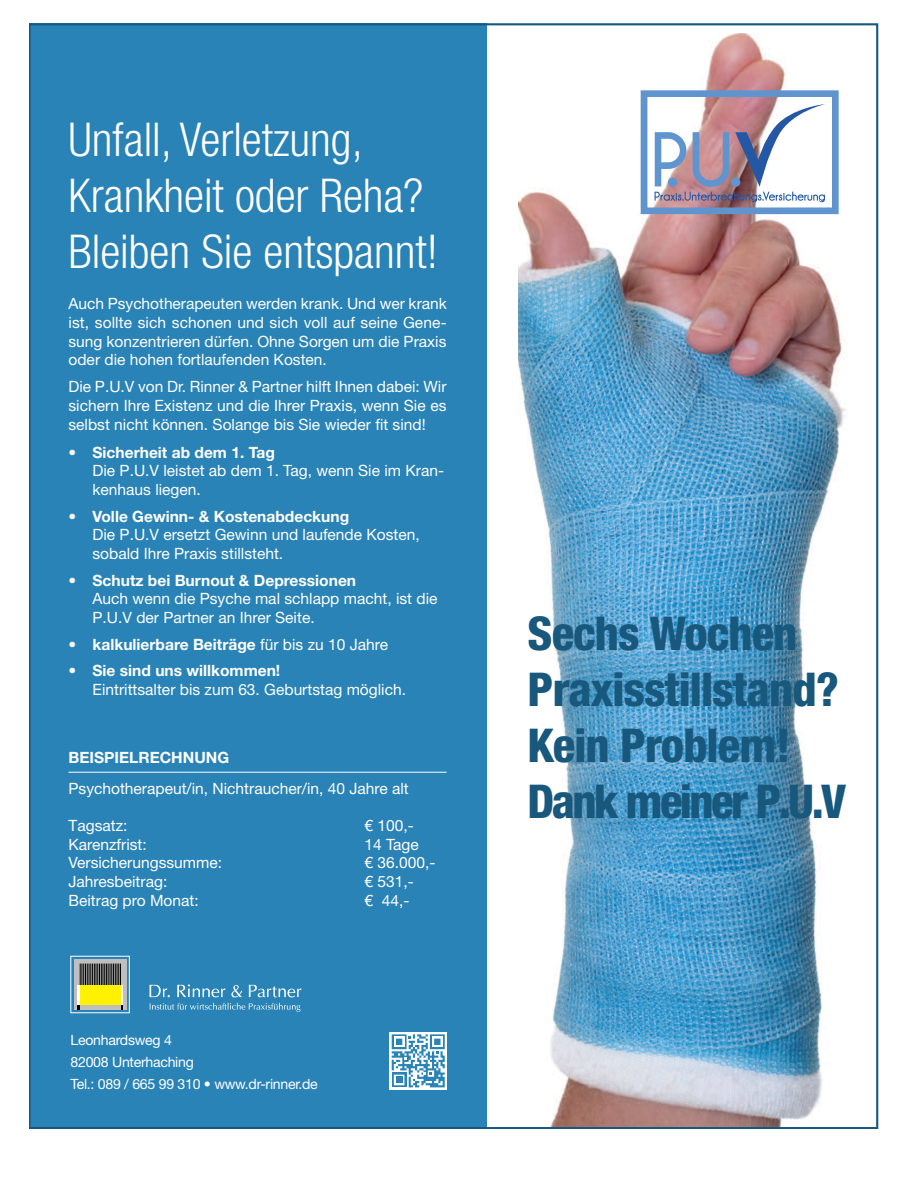
<style>
.page{position:relative;width:903px;height:1179px;background:#fff}
.page>*{position:absolute;margin:0;border:0;box-sizing:border-box;transform-origin:0 0}
.t1{font:300 condensed 46.65px/55.9px "Helvetica Neue LT Std";color:#fff}
.t2{font:800 condensed 46.65px/55.9px "Helvetica Neue LT Std";letter-spacing:-.02em;color:#19587d}
.t3{font:15.6px/18.6px "Helvetica Neue LT Std";color:#fff}
.t4{font:700 15.6px "Helvetica Neue LT Std";color:#fff}
.t5{font:14.1px/21.9px "Helvetica Neue LT Std";letter-spacing:-.02em;color:#fff}
.s1{font-weight:400}
</style>
<div class="page">
<img style="left:518px;top:33px;width:328px;height:1092px">
<svg style="left:640px;top:90px;width:198px;height:124px"></svg>
<div style="left:29px;top:23px;width:457px;height:1104px;background:#2983b7"></div>
<div style="left:74px;top:959px;width:52px;height:50px;background:#bfbfbf"></div>
<svg style="left:77px;top:963px;width:45px;height:46px;background:#a9a344"></svg>
<div style="left:71px;top:956px;width:58px;height:57px;border:1px solid #fff"></div>
<svg style="left:149px;top:984px;width:152px;height:27px"></svg>
<svg style="left:389px;top:1032px;width:57px;height:57px"></svg>
<svg style="left:391px;top:1034px;width:53px;height:53px"></svg>
<hr style="left:68px;top:772px;width:378px;height:1px;background:#fff">
<h1 class="t1" style="left:68px;top:115px;width:371px">Unfall, Verletzung,<br>Krankheit oder Reha?<br>Bleiben Sie entspannt!</h1>
<p class="t3" style="left:68px;top:296px;width:380px;text-align:justify">Auch Psychotherapeuten werden krank. Und wer krank ist, sollte sich schonen und sich voll auf seine Gene&shy;sung konzentrieren dürfen. Ohne Sorgen um die Praxis oder die hohen fortlaufenden Kosten.</p>
<p class="t3" style="left:68px;top:378px;width:379px;line-height:19.2px;text-align:justify">Die P.U.V von Dr. Rinner &amp; Partner hilft Ihnen dabei: Wir sichern Ihre Existenz und die Ihrer Praxis, wenn Sie es selbst nicht können. Solange bis Sie wieder -t sind!</p>
<p class="t4" style="left:68px;top:446px;width:208px">• Sicherheit ab dem 1. Tag</p>
<p class="t3" style="left:92px;top:463px;width:353px">Die P.U.V leistet ab dem 1. Tag, wenn Sie im Kran&shy;kenhaus liegen.</p>
<p class="t4" style="left:68px;top:510px;width:282px">• Volle Gewinn- &amp; Kostenabdeckung</p>
<p class="t3" style="left:92px;top:527px;width:329px">Die P.U.V ersetzt Gewinn und laufende Kosten, sobald Ihre Praxis stillsteht.</p>
<p class="t4" style="left:68px;top:574px;width:289px">• Schutz bei Burnout &amp; Depressionen</p>
<p class="t3" style="left:92px;top:591px;width:346px">Auch wenn die Psyche mal schlapp macht, ist die<br>P.U.V der Partner an Ihrer Seite.</p>
<p class="t4" style="left:68px;top:638px;width:321px">• kalkulierbare Beiträge <span class="s1">für bis zu 10 Jahre</span></p>
<p class="t4" style="left:68px;top:665px;width:213px">• Sie sind uns willkommen!</p>
<p class="t3" style="left:92px;top:681px;width:315px">Eintrittsalter bis zum 63. Geburtstag möglich.</p>
<p class="t4" style="left:68px;top:752px;width:162px">BEISPIELRECHNUNG</p>
<p class="t3" style="left:68px;top:780px;width:342px">Psychotherapeut/in, Nichtraucher/in, 40 Jahre alt</p>
<p class="t3" style="left:68px;top:817px;width:60px">Tagsatz:</p>
<p class="t3" style="left:364px;top:817px;width:51px">€ 100,-</p>
<p class="t3" style="left:68px;top:836px;width:80px">Karenzfrist:</p>
<p class="t3" style="left:364px;top:836px;width:56px">14 Tage</p>
<p class="t3" style="left:68px;top:855px;width:155px">Versicherungssumme:</p>
<p class="t3" style="left:364px;top:855px;width:72px">€ 36.000,-</p>
<p class="t3" style="left:68px;top:873px;width:100px">Jahresbeitrag:</p>
<p class="t3" style="left:364px;top:873px;width:51px">€ 531,-</p>
<p class="t3" style="left:68px;top:892px;width:132px">Beitrag pro Monat:</p>
<p class="t3" style="left:364px;top:892px;width:46px">€ 44,-</p>
<p class="t5" style="left:70px;top:1030px;width:249px">Leonhardsweg 4<br>82008 Unterhaching<br>Tel.: 089 / 665 99 310 • www.dr-rinner.de</p>
<h1 class="t2" style="left:527px;top:609px;width:320px">Sechs Wochen<br>Praxisstillstand?<br>Kein Problem!<br>Dank meiner P.U.V</h1>
</div>
